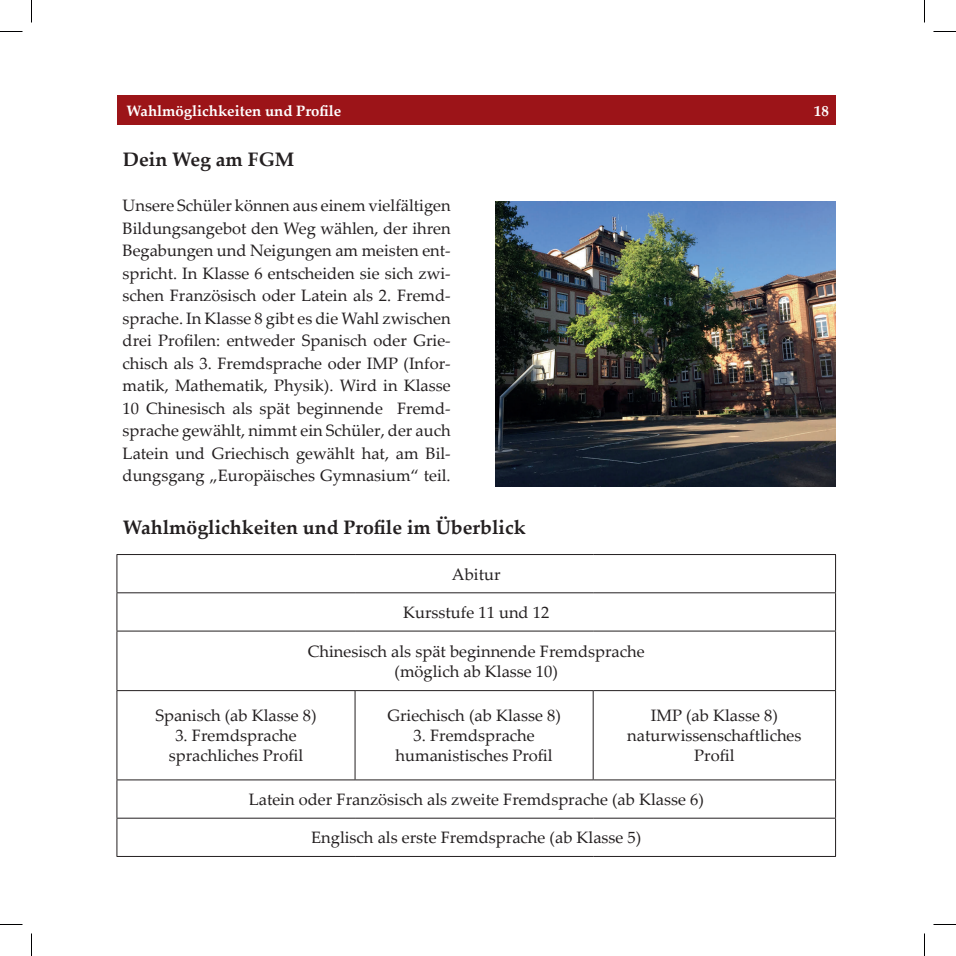
<style>
.page{position:relative;width:956px;height:956px;background:#fff}
.page>*{position:absolute;margin:0;border:0;box-sizing:border-box;transform-origin:0 0}
.t1{font:700 19.5px "Palatino Linotype";color:#231f20}
.t2{font:16.5px/22.5px "Palatino Linotype";color:#231f20;text-align:center}
.t3{font:700 15px "Palatino Linotype";color:#fff}
</style>
<div class="page">
<div style="left:117px;top:95px;width:718px;height:30px;background:#9c1418"></div>
<hr style="left:117px;top:554px;width:238px;height:1px;background:#231f20">
<hr style="left:117px;top:555px;width:1px;height:37px;background:#231f20">
<hr style="left:355px;top:554px;width:238px;height:1px;background:#231f20">
<hr style="left:593px;top:554px;width:243px;height:1px;background:#231f20">
<hr style="left:835px;top:555px;width:1px;height:37px;background:#231f20">
<hr style="left:117px;top:592px;width:238px;height:1px;background:#231f20">
<hr style="left:117px;top:593px;width:1px;height:38px;background:#231f20">
<hr style="left:355px;top:592px;width:238px;height:1px;background:#231f20">
<hr style="left:593px;top:592px;width:243px;height:1px;background:#231f20">
<hr style="left:835px;top:593px;width:1px;height:38px;background:#231f20">
<hr style="left:117px;top:631px;width:238px;height:1px;background:#231f20">
<hr style="left:117px;top:631px;width:1px;height:59px;background:#231f20">
<hr style="left:355px;top:631px;width:238px;height:1px;background:#231f20">
<hr style="left:593px;top:631px;width:243px;height:1px;background:#231f20">
<hr style="left:835px;top:631px;width:1px;height:59px;background:#231f20">
<hr style="left:117px;top:690px;width:238px;height:1px;background:#231f20">
<hr style="left:117px;top:691px;width:1px;height:88px;background:#231f20">
<hr style="left:355px;top:690px;width:238px;height:1px;background:#231f20">
<hr style="left:355px;top:691px;width:1px;height:88px;background:#231f20">
<hr style="left:593px;top:690px;width:243px;height:1px;background:#231f20">
<hr style="left:593px;top:691px;width:1px;height:88px;background:#231f20">
<hr style="left:835px;top:691px;width:1px;height:88px;background:#231f20">
<hr style="left:117px;top:779px;width:238px;height:1px;background:#231f20">
<hr style="left:117px;top:780px;width:1px;height:38px;background:#231f20">
<hr style="left:355px;top:779px;width:238px;height:1px;background:#231f20">
<hr style="left:593px;top:779px;width:243px;height:1px;background:#231f20">
<hr style="left:835px;top:780px;width:1px;height:38px;background:#231f20">
<hr style="left:117px;top:818px;width:238px;height:1px;background:#231f20">
<hr style="left:117px;top:818px;width:1px;height:38px;background:#231f20">
<hr style="left:355px;top:818px;width:238px;height:1px;background:#231f20">
<hr style="left:593px;top:818px;width:243px;height:1px;background:#231f20">
<hr style="left:835px;top:818px;width:1px;height:38px;background:#231f20">
<hr style="left:117px;top:856px;width:238px;height:1px;background:#231f20">
<hr style="left:355px;top:856px;width:238px;height:1px;background:#231f20">
<hr style="left:593px;top:856px;width:243px;height:1px;background:#231f20">
<img style="left:495px;top:202px;width:340px;height:284px">
<svg style="left:0;top:31px;width:22px;height:1px"></svg>
<svg style="left:933px;top:31px;width:23px;height:1px"></svg>
<svg style="left:0;top:924px;width:22px;height:1px"></svg>
<svg style="left:933px;top:924px;width:23px;height:1px"></svg>
<svg style="left:31px;top:0;width:1px;height:23px"></svg>
<svg style="left:31px;top:933px;width:1px;height:23px"></svg>
<svg style="left:924px;top:0;width:1px;height:23px"></svg>
<svg style="left:924px;top:933px;width:1px;height:23px"></svg>
<p class="t3" style="left:127px;top:100px;width:216px">Wahlmöglichkeiten und Profile</p>
<p class="t3" style="left:814px;top:100px;width:16px">18</p>
<p class="t1" style="left:123px;top:146px;width:173px">Dein Weg am FGM</p>
<p class="t2" style="left:123px;top:194px;width:330px;text-align:justify">Unsere Schüler können aus einem vielfältigen Bildungsangebot den Weg wählen, der ihren Begabungen und Neigungen am meisten ent&shy;spricht. In Klasse 6 entscheiden sie sich zwi&shy;schen Französisch oder Latein als 2. Fremd&shy;sprache. In Klasse 8 gibt es die Wahl zwischen drei Profilen: entweder Spanisch oder Grie&shy;chisch als 3. Fremdsprache oder IMP (Infor&shy;matik, Mathematik, Physik). Wird in Klasse 10 Chinesisch als spät beginnende Fremd&shy;sprache gewählt, nimmt ein Schüler, der auch Latein und Griechisch gewählt hat, am Bil&shy;dungsgang „Europäisches Gymnasium“ teil.</p>
<p class="t1" style="left:123px;top:514px;width:404px">Wahlmöglichkeiten und Profile im Überblick</p>
<p class="t2" style="left:452px;top:562px;width:50px">Abitur</p>
<p class="t2" style="left:403px;top:600px;width:148px">Kursstufe 11 und 12</p>
<p class="t2" style="left:308px;top:641px;width:338px;line-height:19.8px">Chinesisch als spät beginnende Fremdsprache (möglich ab Klasse 10)</p>
<p class="t2" style="left:155px;top:704px;width:163px">Spanisch (ab Klasse 8)</p>
<p class="t2" style="left:169px;top:725px;width:136px;line-height:19.8px">3. Fremdsprache sprachliches Profil</p>
<p class="t2" style="left:627px;top:705px;width:176px;line-height:19.8px">IMP (ab Klasse 8) naturwissenschaftliches<br>Profil</p>
<p class="t2" style="left:249px;top:788px;width:457px">Latein oder Französisch als zweite Fremdsprache (ab Klasse 6)</p>
<p class="t2" style="left:311px;top:826px;width:332px">Englisch als erste Fremdsprache (ab Klasse 5)</p>
<p class="t2" style="left:387px;top:704px;width:175px">Griechisch (ab Klasse 8)</p>
<p class="t2" style="left:396px;top:725px;width:159px;line-height:19.8px">3. Fremdsprache humanistisches Profil</p>
</div>
